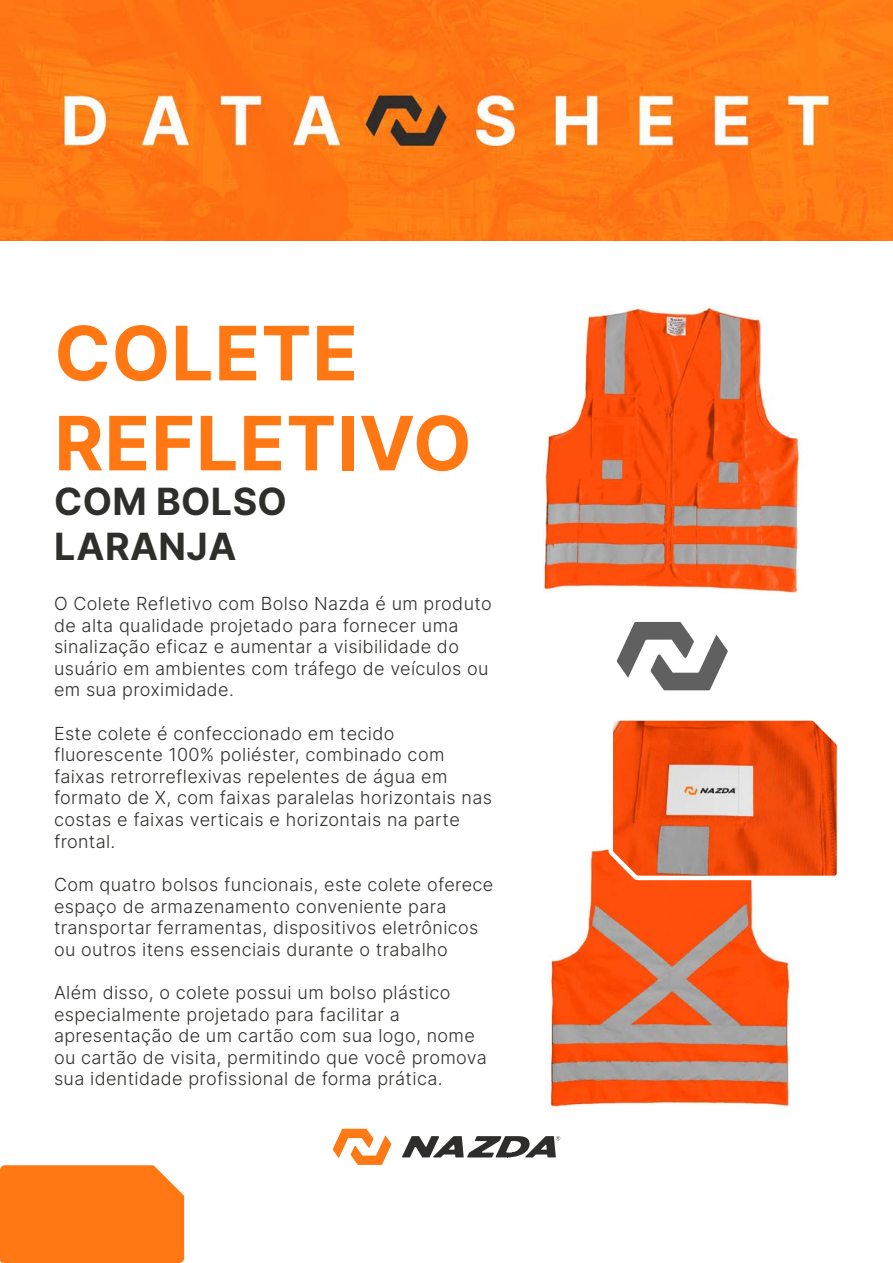
<style>
.page{position:relative;width:893px;height:1263px;background:#fff}
.page>*{position:absolute;margin:0;border:0;box-sizing:border-box;transform-origin:0 0}
.t1{font:700 75px/90px "Inter";letter-spacing:.01em;color:#ff7814}
.t2{font:700 37.5px/45px "Inter";letter-spacing:.01em;color:#2e2e2b}
.t3{font:300 18px/21.6px "Inter";letter-spacing:.02em;color:#2e2e2b}
</style>
<div class="page">
<img style="left:0;top:0;width:893px;height:241px">
<svg style="left:333px;top:1129px;width:58px;height:36px"></svg>
<svg style="left:402px;top:1136px;width:158px;height:21px"></svg>
<div style="left:0;top:1165px;width:184px;height:98px;background:#ff7814"></div>
<img style="left:549px;top:849px;width:241px;height:260px">
<img style="left:543px;top:305px;width:258px;height:289px">
<svg style="left:617px;top:622px;width:111px;height:68px"></svg>
<svg style="left:606px;top:720px;width:231px;height:164px;background:#e86c3d"></svg>
<h1 class="t1" style="left:54px;top:306px;width:419px">COLETE<br>REFLETIVO</h1>
<h2 class="t2" style="left:54px;top:478px;width:234px">COM BOLSO<br>LARANJA</h2>
<p class="t3" style="left:54px;top:592px;width:439px">O Colete Refletivo com Bolso Nazda é um produto de alta qualidade projetado para fornecer uma sinalização eficaz e aumentar a visibilidade do usuário em ambientes com tráfego de veículos ou em sua proximidade.</p>
<p class="t3" style="left:54px;top:722px;width:439px">Este colete é confeccionado em tecido fluorescente 100% poliéster, combinado com faixas retrorreflexivas repelentes de água em formato de X, com faixas paralelas horizontais nas costas e faixas verticais e horizontais na parte frontal.</p>
<p class="t3" style="left:54px;top:873px;width:441px">Com quatro bolsos funcionais, este colete oferece espaço de armazenamento conveniente para transportar ferramentas, dispositivos eletrônicos ou outros itens essenciais durante o trabalho</p>
<p class="t3" style="left:54px;top:981px;width:434px">Além disso, o colete possui um bolso plástico especialmente projetado para facilitar a apresentação de um cartão com sua logo, nome ou cartão de visita, permitindo que você promova sua identidade profissional de forma prática.</p>
</div>
